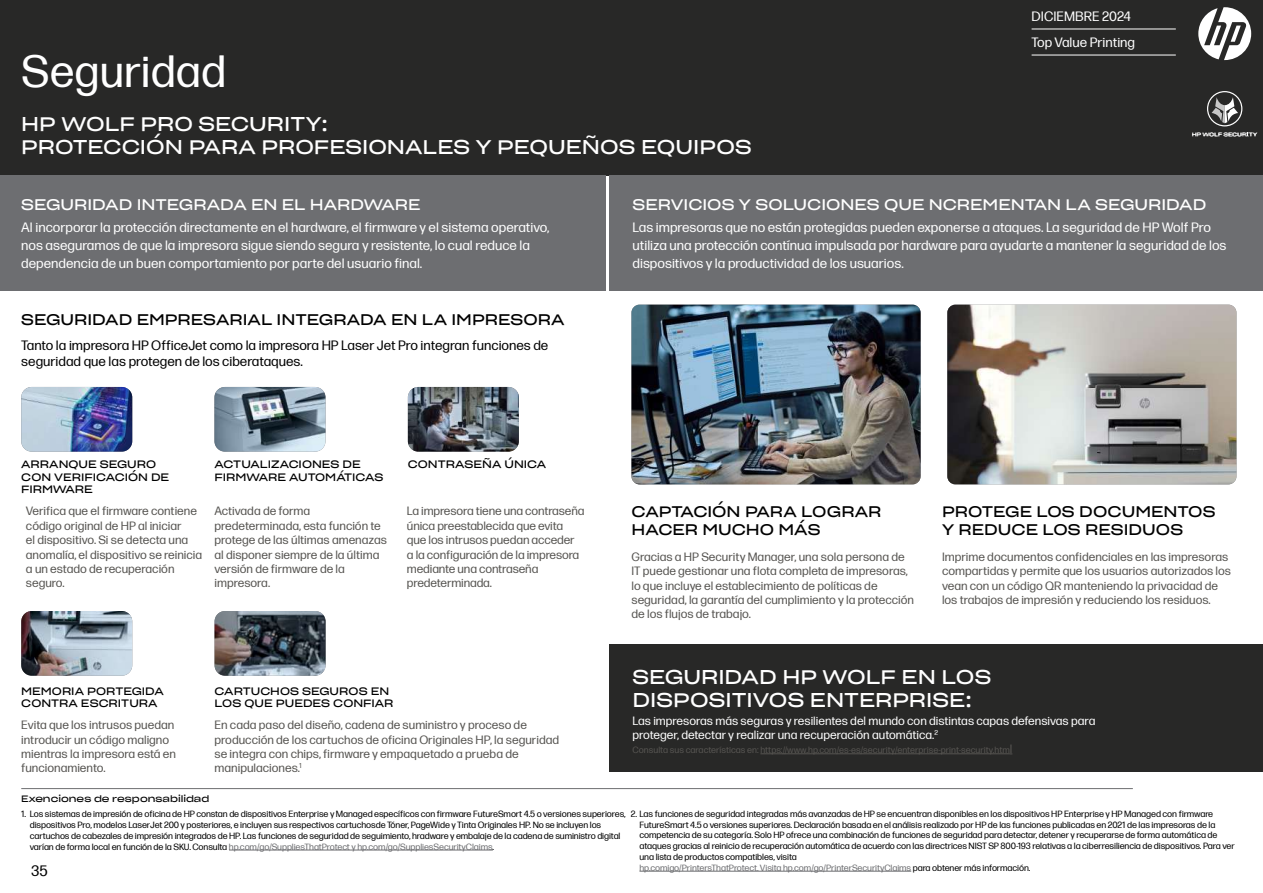
<style>
.page{position:relative;width:1263px;height:893px;background:#fff}
.page>*{position:absolute;margin:0;border:0;box-sizing:border-box;transform-origin:0 0}
.t1{font:45px "Forma DJR Micro";color:#fff}
.t2{font:19.5px/23.4px "Sharp Grotesk Book 25";color:#fff}
.t3{font:15px/18px "Sharp Grotesk Book 25";color:#000}
.t4{font:15px "Sharp Grotesk Book 25";color:#fff}
.t5{font:15px "Forma DJR Micro";color:#000}
.t6{font:13.5px/18px "Forma DJR Micro";color:#fff}
.t7{font:13.5px/16.2px "Forma DJR Micro";color:#000}
.t8{font:12px/14.4px "Forma DJR Micro";color:#575552}
.t9{font:12px/14.4px "Forma DJR Micro";color:#fff}
.t10{font:10.5px/12.6px "Sharp Grotesk Book 25";color:#000}
.t11{font:9px/10.8px "Forma DJR Micro";letter-spacing:-.01em;color:#000}
.t12{font:9px "Forma DJR Micro";color:#575552}
.t13{font:9px "Sharp Grotesk Book 25";color:#000}
.s1{font-size:12px}
.s2{color:#6d6e71}
</style>
<div class="page">
<div style="left:0;top:0;width:1263px;height:176px;background:#282827"></div>
<div style="left:609px;top:644px;width:654px;height:127px;background:#282827"></div>
<hr style="left:229px;top:850px;width:264px;height:1px;background:#6d6e71">
<hr style="left:639px;top:871px;width:272px;height:1px;background:#6d6e71">
<hr style="left:21px;top:788px;width:1112px;height:1px;background:#6d6e71">
<img style="left:21px;top:387px;width:111px;height:65px">
<img style="left:21px;top:611px;width:111px;height:65px">
<img style="left:214px;top:387px;width:111px;height:65px">
<img style="left:408px;top:387px;width:111px;height:65px">
<img style="left:215px;top:611px;width:111px;height:65px">
<img style="left:631px;top:305px;width:289px;height:179px">
<img style="left:947px;top:305px;width:289px;height:179px">
<hr style="left:760px;top:753px;width:250px;height:1px;background:#575552">
<svg style="left:1198px;top:7px;width:53px;height:53px"></svg>
<svg style="left:1207px;top:91px;width:35px;height:35px"></svg>
<svg style="left:1192px;top:133px;width:65px;height:3px"></svg>
<div style="left:0;top:176px;width:606px;height:115px;background:#6d6e71"></div>
<div style="left:609px;top:176px;width:654px;height:115px;background:#6d6e71"></div>
<hr style="left:1031px;top:29px;width:145px;height:1px;background:#fff">
<hr style="left:1031px;top:55px;width:145px;height:1px;background:#fff">
<h1 class="t1" style="left:21px;top:39px;width:206px">Seguridad</h1>
<h2 class="t2" style="left:21px;top:110px;width:732px">HP WOLF PRO SECURITY:<br>PROTECCIÓN PARA PROFESIONALES Y PEQUEÑOS EQUIPOS</h2>
<h3 class="t6" style="left:1031px;top:2px;width:105px;line-height:26.1px">DICIEMBRE 2024<br>Top Value Printing</h3>
<h3 class="t4" style="left:21px;top:191px;width:401px">SEGURIDAD INTEGRADA EN EL HARDWARE</h3>
<p class="t6" style="left:21px;top:217px;width:530px">Al incorporar la protección directamente en el hardware, el firmware y el sistema operativo, nos aseguramos de que la impresora sigue siendo segura y resistente, lo cual reduce la dependencia de un buen comportamiento por parte del usuario final.</p>
<h3 class="t3" style="left:21px;top:309px;width:545px">SEGURIDAD EMPRESARIAL INTEGRADA EN LA IMPRESORA</h3>
<h3 class="t7" style="left:21px;top:336px;width:529px">Tanto la impresora HP OfficeJet como la impresora HP Laser Jet Pro integran funciones de seguridad que las protegen de los ciberataques.</h3>
<p class="t10" style="left:21px;top:457px;width:149px">ARRANQUE SEGURO<br>CON VERIFICACIÓN DE<br>FIRMWARE</p>
<p class="t10" style="left:215px;top:457px;width:148px">ACTUALIZACIONES DE</p>
<p class="t10" style="left:408px;top:457px;width:140px">CONTRASEÑA ÚNICA</p>
<p class="t10" style="left:215px;top:470px;width:170px">FIRMWARE AUTOMÁTICAS</p>
<h3 class="t8" style="left:26px;top:503px;width:178px">Verifica que el firmware contiene código original de HP al iniciar<br>el dispositivo. Si se detecta una anomalía, el dispositivo se reinicia a un estado de recuperación seguro.</h3>
<h3 class="t8" style="left:214px;top:503px;width:174px">Activada de forma predeterminada, esta función te protege de las últimas amenazas al disponer siempre de la última versión de firmware de la impresora.</h3>
<h3 class="t8" style="left:407px;top:503px;width:179px">La impresora tiene una contraseña única preestablecida que evita que los intrusos puedan acceder<br>a la configuración de la impresora mediante una contraseña predeterminada.</h3>
<p class="t10" style="left:21px;top:684px;width:144px">MEMORIA PORTEGIDA<br>CONTRA ESCRITURA</p>
<p class="t10" style="left:215px;top:684px;width:181px">CARTUCHOS SEGUROS EN<br>LOS QUE PUEDES CONFIAR</p>
<h3 class="t8" style="left:21px;top:717px;width:156px">Evita que los intrusos puedan introducir un código maligno mientras la impresora está en funcionamiento.</h3>
<h3 class="t8" style="left:215px;top:717px;width:346px">En cada paso del diseño, cadena de suministro y proceso de producción de los cartuchos de oficina Originales HP, la seguridad se integra con chips, firmware y empaquetado a prueba de manipulaciones.<sup>1</sup></h3>
<h3 class="t4" style="left:632px;top:191px;width:575px">SERVICIOS Y SOLUCIONES QUE NCREMENTAN LA SEGURIDAD</h3>
<p class="t6" style="left:632px;top:217px;width:595px">Las impresoras que no están protegidas pueden exponerse a ataques. La seguridad de HP Wolf Pro utiliza una protección contínua impulsada por hardware para ayudarte a mantener la seguridad de los dispositivos y la productividad de los usuarios.</p>
<h3 class="t3" style="left:632px;top:501px;width:251px">CAPTACIÓN PARA LOGRAR<br>HACER MUCHO MÁS</h3>
<h3 class="t3" style="left:942px;top:501px;width:275px">PROTEGE LOS DOCUMENTOS<br>Y REDUCE LOS RESIDUOS</h3>
<h3 class="t8" style="left:631px;top:549px;width:284px">Gracias a HP Security Manager, una sola persona de IT puede gestionar una flota completa de impresoras, lo que incluye el establecimiento de políticas de seguridad, la garantía del cumplimiento y la protección de los flujos de trabajo.</h3>
<h3 class="t8" style="left:942px;top:549px;width:291px">Imprime documentos confidenciales en las impresoras compartidas y permite que los usuarios autorizados los vean con un código QR manteniendo la privacidad de los trabajos de impresión y reduciendo los residuos.</h3>
<h2 class="t2" style="left:632px;top:663px;width:360px">SEGURIDAD HP WOLF EN LOS<br>DISPOSITIVOS ENTERPRISE:</h2>
<h3 class="t9" style="left:632px;top:712px;width:464px">Las impresoras más seguras y resilientes del mundo con distintas capas defensivas para proteger, detectar y realizar una recuperación automática.<sup>2</sup></h3>
<p class="t12" style="left:632px;top:744px;width:381px">Consulta sus características en: https://www.hp.com/es-es/security/enterprise-print-security.htm<span class="s1">l</span></p>
<p class="t13" style="left:21px;top:791px;width:190px">Exenciones de responsabilidad</p>
<p class="t11" style="left:30px;top:808px;width:597px;text-indent:-9px">1. Los sistemas de impresión de oficina de HP constan de dispositivos Enterprise y Managed específicos con firmware FutureSmort 4.5 o versiones superiores, dispositivos Pro, modelos LaserJet 200 y posteriores, e incluyen sus respectivos cartuchosde Tóner, PageWide y Tinta Originales HP. No se incluyen los cartuchos de cabezales de impresión integrados de HP. Las funciones de seguridad de seguimiento, hradware y embalaje de la cadena de suministro digital varían de forma local en función de la SKU. Consulta <span class="s2">hp.com/go/SuppliesThatProtect y hp.com/go/SuppliesSecurityClaims</span>.</p>
<p class="t11" style="left:639px;top:808px;width:597px;text-indent:-9px">2. Las funciones de seguridad integradas más avanzadas de HP se encuentran disponibles en los dispositivos HP Enterprise y HP Managed con firmware FutureSmart 4.5 o versiones superiores. Declaración basada en el análisis realizado por HP de las funciones publicadas en 2021 de las impresoras de la competencia de su categoría. Solo HP ofrece una combinación de funciones de seguridad para detectar, detener y recuperarse de forma automática de ataques gracias al reinicio de recuperación automática de acuerdo con las directrices NIST SP 800-193 relativas a la ciberresiliencia de dispositivos. Para ver una lista de productos compatibles, visita<br><span class="s2">hp.comigo/PrintersThatProtect. Visita hp.com/go/PrinterSecurityClaims</span> para obtener más información.</p>
<h3 class="t5" style="left:31px;top:860px;width:18px">35</h3>
</div>
